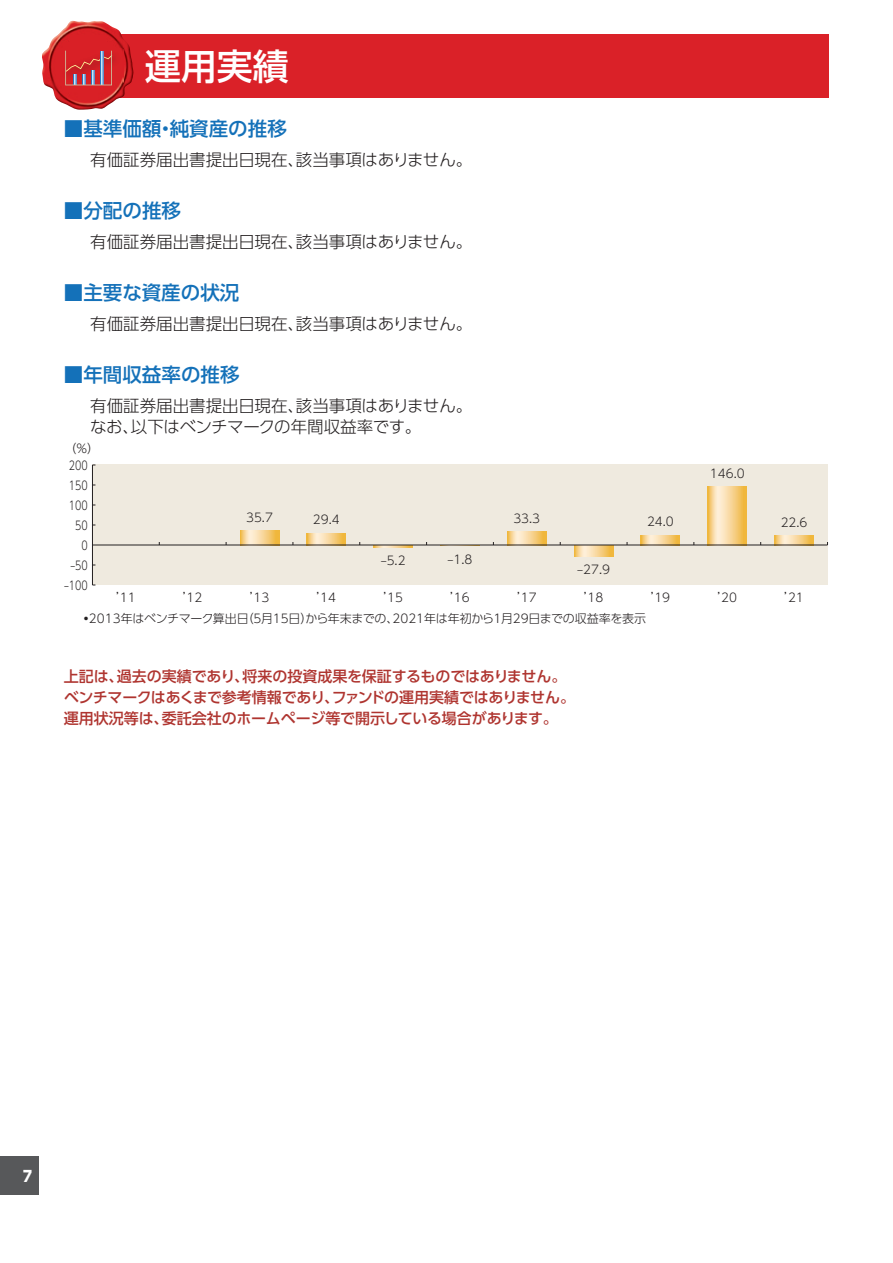
<style>
.page{position:relative;width:893px;height:1263px;background:#fff}
.page>*{position:absolute;margin:0;border:0;box-sizing:border-box;transform-origin:0 0}
.t1{font:500 36px "UD Shin Go Pro";color:#fff}
.t2{font:500 19.5px "UD Shin Go Pro";color:#1471b9}
.t3{font:300 16.5px/21px "UD Shin Go Pro";color:#231f20}
.t4{font:500 15px/21px "UD Shin Go Pro";letter-spacing:-.01em;color:#af3530}
.t5{font:800 15px "UD Shin Go Pro";color:#fff;scale:.9 1}
.t6{font:300 12px "UD Shin Go Pro";color:#231f20}
.t7{font:300 12px "UD Shin Go Pro";letter-spacing:-.02em;color:#231f20}
.t8{font:300 12px "UD Shin Go Pro";color:#231f20;scale:.8 1}
.s1{font-weight:700}
</style>
<div class="page">
<div style="left:0;top:1157px;width:38px;height:38px;background:#57585a"></div>
<div style="left:83px;top:34px;width:740px;height:64px;background:#da2128"></div>
<hr style="left:825px;top:34px;width:4px;height:64px;background:#da2128">
<img style="left:42px;top:21px;width:92px;height:89px">
<img style="left:59px;top:48px;width:64px;height:35px">
<svg style="left:65px;top:51px;width:47px;height:34px"></svg>
<div style="left:92px;top:465px;width:735px;height:120px;background:#efeadf"></div>
<svg style="left:240px;top:531px;width:39px;height:14px"></svg>
<svg style="left:307px;top:533px;width:39px;height:12px"></svg>
<svg style="left:374px;top:546px;width:39px;height:1px"></svg>
<svg style="left:507px;top:532px;width:39px;height:13px"></svg>
<svg style="left:574px;top:546px;width:39px;height:10px"></svg>
<svg style="left:641px;top:535px;width:39px;height:10px"></svg>
<svg style="left:708px;top:487px;width:39px;height:58px;background:#f5d18e"></svg>
<svg style="left:775px;top:536px;width:39px;height:9px"></svg>
<hr style="left:92px;top:545px;width:735px;height:1px;background:#231f20">
<hr style="left:92px;top:465px;width:1px;height:120px;background:#231f20">
<h1 class="t1" style="left:145px;top:37px;width:145px">運用実績</h1>
<p class="t2" style="left:64px;top:112px;width:224px">■基準価額・純資産の推移</p>
<p class="t3" style="left:90px;top:149px;width:384px">有価証券届出書提出日現在、該当事項はありません。</p>
<p class="t2" style="left:64px;top:194px;width:119px">■分配の推移</p>
<p class="t3" style="left:90px;top:231px;width:384px">有価証券届出書提出日現在、該当事項はありません。</p>
<p class="t2" style="left:64px;top:276px;width:177px">■主要な資産の状況</p>
<p class="t3" style="left:90px;top:313px;width:384px">有価証券届出書提出日現在、該当事項はありません。</p>
<p class="t2" style="left:64px;top:358px;width:177px">■年間収益率の推移</p>
<p class="t3" style="left:90px;top:395px;width:384px">有価証券届出書提出日現在、該当事項はありません。なお、以下はベンチマークの年間収益率です。</p>
<p class="t6" style="left:64px;top:439px;width:36px">（％）</p>
<p class="t8" style="left:69px;top:455px;width:25px">200</p>
<p class="t8" style="left:69px;top:475px;width:25px">150</p>
<p class="t8" style="left:69px;top:495px;width:25px">100</p>
<p class="t8" style="left:75px;top:515px;width:17px">50</p>
<p class="t8" style="left:82px;top:535px;width:9px">0</p>
<p class="t8" style="left:70px;top:555px;width:23px">‒50</p>
<p class="t6" style="left:246px;top:507px;width:28px">35.7</p>
<p class="t6" style="left:313px;top:510px;width:28px">29.4</p>
<p class="t6" style="left:381px;top:551px;width:26px">‒5.2</p>
<p class="t6" style="left:447px;top:549px;width:26px">‒1.8</p>
<p class="t6" style="left:513px;top:508px;width:28px">33.3</p>
<p class="t6" style="left:577px;top:560px;width:34px">‒27.9</p>
<p class="t6" style="left:647px;top:512px;width:28px">24.0</p>
<p class="t6" style="left:710px;top:463px;width:36px">146.0</p>
<p class="t6" style="left:781px;top:513px;width:28px">22.6</p>
<p class="t8" style="left:64px;top:575px;width:31px">‒100</p>
<p class="t6" style="left:116px;top:587px;width:21px">’1 1</p>
<p class="t6" style="left:183px;top:587px;width:21px">’12</p>
<p class="t6" style="left:250px;top:587px;width:21px">’13</p>
<p class="t6" style="left:317px;top:587px;width:21px">’14</p>
<p class="t6" style="left:383px;top:587px;width:21px">’15</p>
<p class="t6" style="left:450px;top:587px;width:21px">’16</p>
<p class="t6" style="left:517px;top:587px;width:21px">’17</p>
<p class="t6" style="left:584px;top:587px;width:21px">’18</p>
<p class="t6" style="left:651px;top:587px;width:21px">’19</p>
<p class="t6" style="left:717px;top:587px;width:21px">’20</p>
<p class="t6" style="left:784px;top:587px;width:21px">’21</p>
<p class="t7" style="left:80px;top:608px;width:567px"><span class="s1">・</span>2013年はベンチマーク算出日（５月15日）から年末までの、2021年は年初から１月29日までの収益率を表示</p>
<p class="t4" style="left:64px;top:666px;width:513px">上記は、過去の実績であり、将来の投資成果を保証するものではありません。ベンチマークはあくまで参考情報であり、ファンドの運用実績ではありません。運用状況等は、委託会社のホームページ等で開示している場合があります。</p>
<p class="t5" style="left:23px;top:1163px;width:11px">7</p>
</div>
